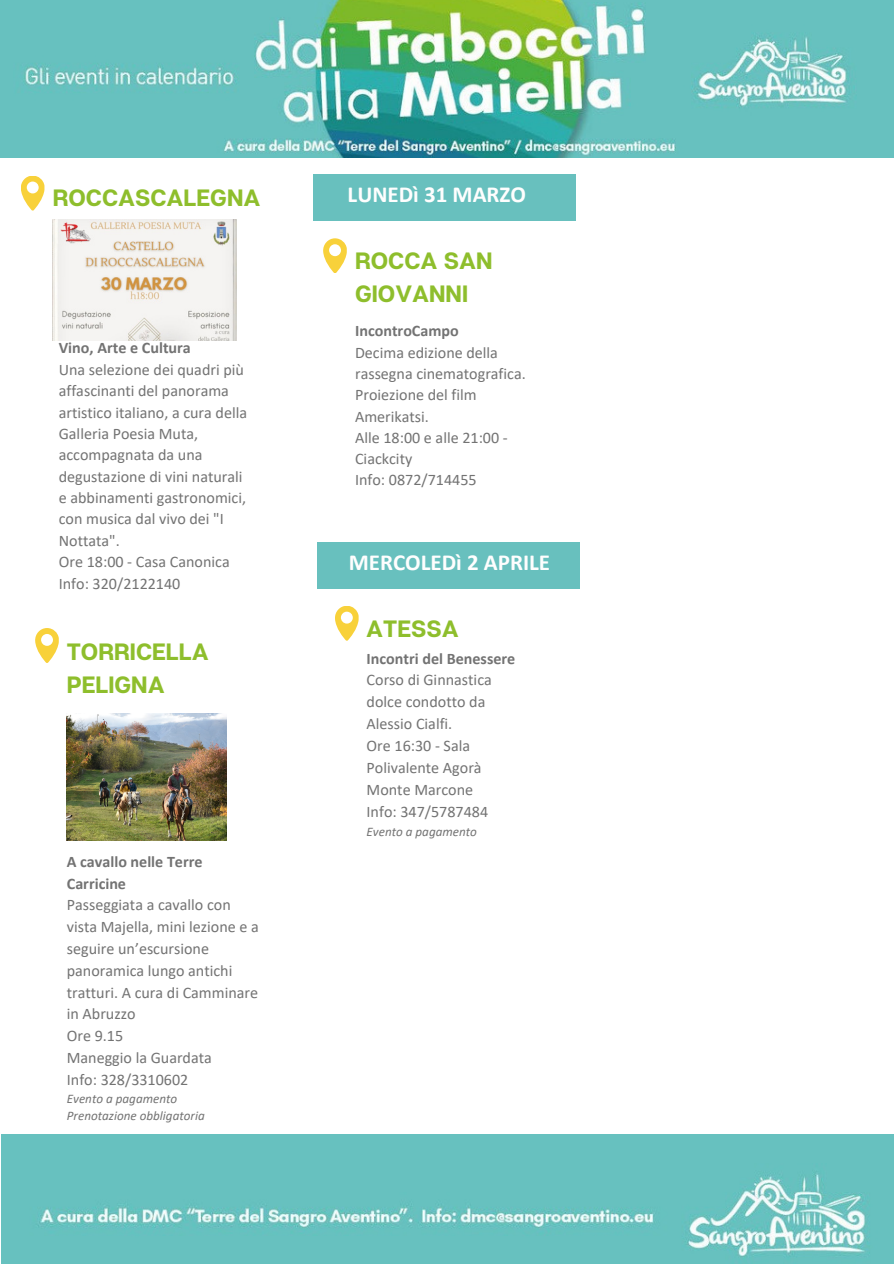
<style>
.page{position:relative;width:894px;height:1264px;background:#fff}
.page>*{position:absolute;margin:0;border:0;box-sizing:border-box;transform-origin:0 0}
.t1{font:700 23.55px/32.7px "Articulat CF";color:#8ebe2c}
.t2{font:700 22.95px "Calibri";color:#fefefe}
.t3{font:16.05px/21.3px "Calibri";color:#737373}
.t4{font:700 16.05px/21.8px "Calibri";color:#737373}
.t5{font:italic 13.05px "Calibri";color:#737373}
</style>
<div class="page">
<img style="left:0;top:0;width:893px;height:158px">
<img style="left:1px;top:1134px;width:892px;height:129px">
<svg style="left:21px;top:176px;width:23px;height:34px"></svg>
<svg style="left:35px;top:628px;width:24px;height:35px"></svg>
<div style="left:317px;top:542px;width:263px;height:47px;background:#68c0be"></div>
<div style="left:313px;top:174px;width:262px;height:47px;background:#68c0be"></div>
<svg style="left:323px;top:238px;width:24px;height:35px"></svg>
<img style="left:67px;top:713px;width:160px;height:127px">
<svg style="left:335px;top:606px;width:23px;height:34px"></svg>
<img style="left:53px;top:220px;width:183px;height:120px">
<h2 class="t1" style="left:53px;top:181px;width:209px">ROCCASCALEGNA</h2>
<h1 class="t4" style="left:59px;top:338px;width:133px">Vino, Arte e Cultura</h1>
<p class="t3" style="left:59px;top:360px;width:190px">Una selezione dei quadri più affascinanti del panorama artistico italiano, a cura della<br>Galleria Poesia Muta, accompagnata da una degustazione di vini naturali e abbinamenti gastronomici, con musica dal vivo dei "I<br>Nottata".</p>
<h1 class="t3" style="left:59px;top:552px;width:172px">Ore 18:00 - Casa Canonica</h1>
<p class="t3" style="left:59px;top:574px;width:123px">Info: 320/2122140</p>
<p class="t1" style="left:67px;top:634px;width:143px">TORRICELLA<br>PELIGNA</p>
<p class="t4" style="left:67px;top:852px;width:137px">A cavallo nelle Terre<br>Carricine</p>
<p class="t3" style="left:67px;top:895px;width:193px;line-height:21.8px">Passeggiata a cavallo con vista Majella, mini lezione e a seguire un’escursione panoramica lungo antichi tratturi. A cura di Camminare in Abruzzo</p>
<p class="t3" style="left:67px;top:1026px;width:58px">Ore 9.15</p>
<p class="t3" style="left:67px;top:1048px;width:146px">Maneggio la Guardata</p>
<p class="t3" style="left:67px;top:1069px;width:123px">Info: 328/3310602</p>
<p class="t5" style="left:67px;top:1093px;width:112px">Evento a pagamento</p>
<p class="t5" style="left:67px;top:1110px;width:139px">Prenotazione obbligatoria</p>
<h1 class="t2" style="left:347px;top:185px;width:180px">LUNEDì 31 MARZO</h1>
<h1 class="t1" style="left:355px;top:244px;width:139px">ROCCA SAN<br>GIOVANNI</h1>
<p class="t4" style="left:355px;top:321px;width:105px">IncontroCampo</p>
<p class="t3" style="left:355px;top:343px;width:172px">Decima edizione della rassegna cinematografica.<br>Proiezione del film<br>Amerikatsi.</p>
<p class="t3" style="left:355px;top:428px;width:154px">Alle 18:00 e alle 21:00 -<br>Ciackcity</p>
<p class="t3" style="left:355px;top:470px;width:123px">Info: 0872/714455</p>
<h2 class="t2" style="left:349px;top:552px;width:203px">MERCOLEDì 2 APRILE</h2>
<p class="t1" style="left:366px;top:611px;width:94px">ATESSA</p>
<p class="t4" style="left:366px;top:648px;width:150px">Incontri del Benessere</p>
<p class="t3" style="left:366px;top:670px;width:127px;line-height:21.9px">Corso di Ginnastica dolce condotto da<br>Alessio Cialfi.</p>
<p class="t3" style="left:366px;top:736px;width:116px;line-height:21.9px">Ore 16:30 - Sala<br>Polivalente Agorà<br>Monte Marcone</p>
<p class="t3" style="left:366px;top:801px;width:123px">Info: 347/5787484</p>
<p class="t5" style="left:366px;top:826px;width:112px">Evento a pagamento</p>
</div>
